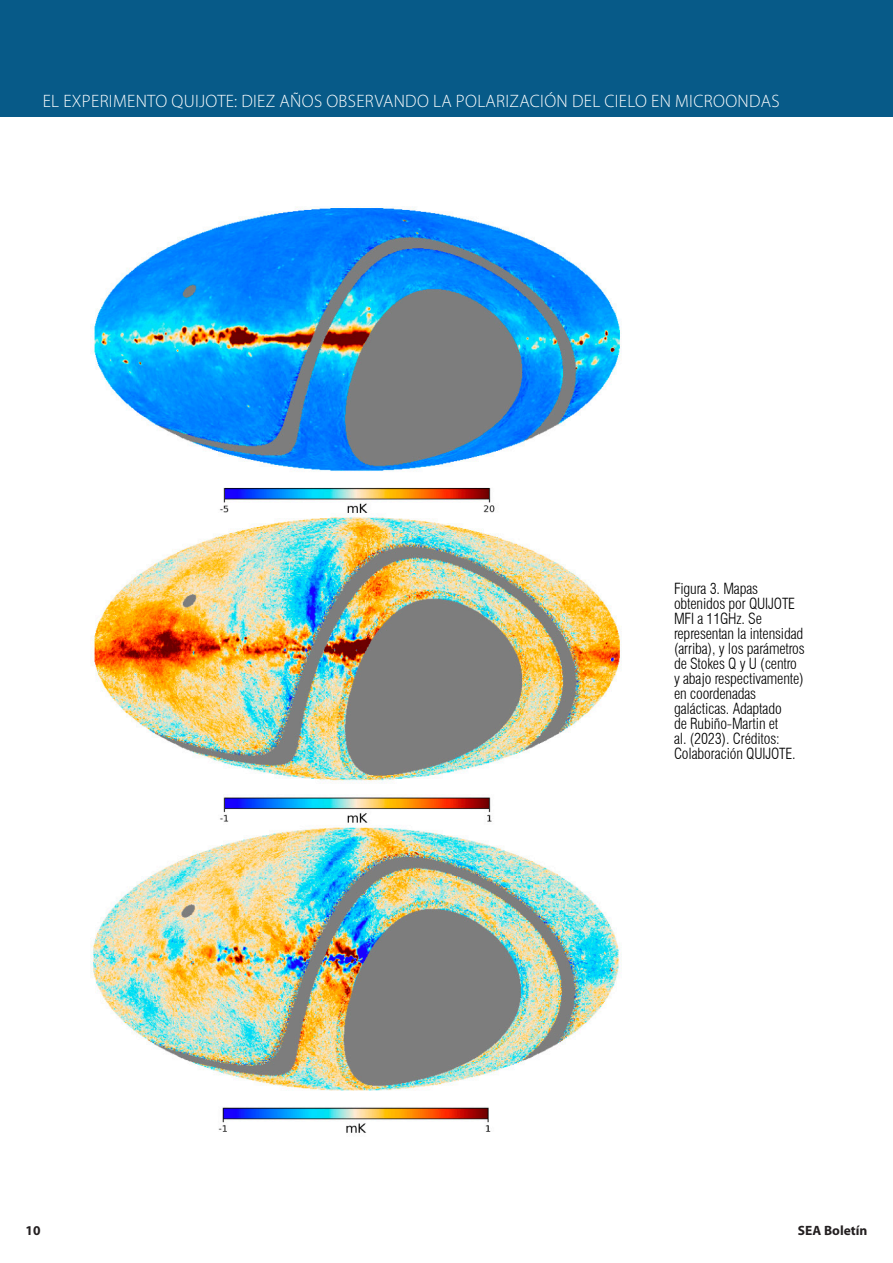
<style>
.page{position:relative;width:893px;height:1263px;background:#fff}
.page>*{position:absolute;margin:0;border:0;box-sizing:border-box;transform-origin:0 0}
.t1{font:300 18px "Myriad Pro";letter-spacing:.02em;color:#fff}
.t2{font:300 condensed 15px/15px "Swiss 721 BT";letter-spacing:-.01em;color:#000}
.t3{font:700 13.5px "Myriad Pro";color:#231f20}
</style>
<div class="page">
<div style="left:0;top:0;width:893px;height:117px;background:#075a88"></div>
<img style="left:90px;top:206px;width:532px;height:927px">
<p class="t1" style="left:43px;top:90px;width:738px">EL EXPERIMENTO QUIJOTE: DIEZ AÑOS OBSERVANDO LA POLARIZACIÓN DEL CIELO EN MICROONDAS</p>
<p class="t2" style="left:674px;top:581px;width:132px">Figura 3. Mapas obtenidos por QUIJOTE<br>MFI a 11GHz. Se representan la intensidad (arriba), y los parámetros de Stokes Q y U (centro y abajo respectivamente) en coordenadas galácticas. Adaptado<br>de Rubiño-Martin et<br>al. (2023). Créditos:<br>Colaboración QUIJOTE.</p>
<p class="t3" style="left:26px;top:1221px;width:16px">10</p>
<p class="t3" style="left:798px;top:1221px;width:71px">SEA Boletín</p>
</div>
